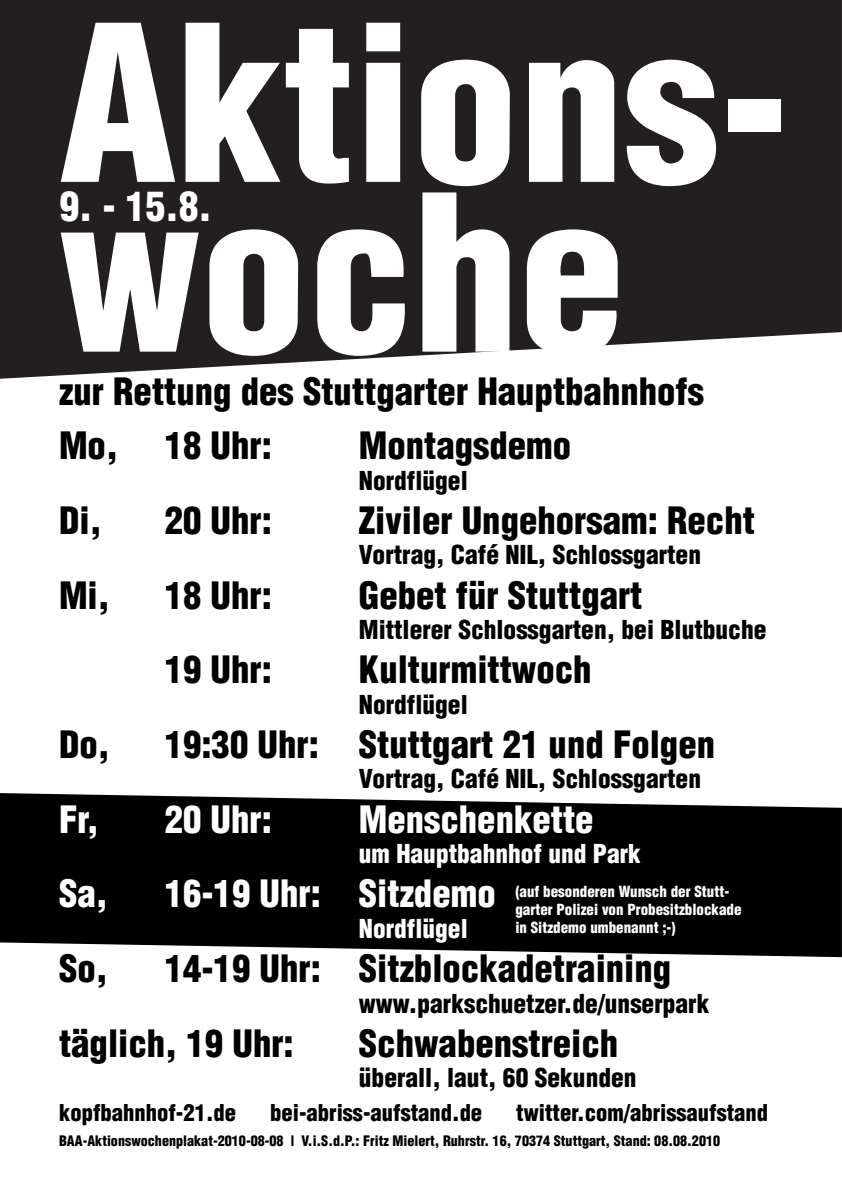
<style>
.page{position:relative;width:842px;height:1191px;background:#fff}
.page>*{position:absolute;margin:0;border:0;box-sizing:border-box;transform-origin:0 0}
.t1{font:212.1px/169.7px "Switzerland Cond Black Plain";color:#fff}
.t2{font:39.8px "Switzerland Cond Black Plain";color:#fff}
.t3{font:36.8px/53.8px "Switzerland Cond Black Plain";color:#000001}
.t4{font:36.8px "Switzerland Cond Black Plain";color:#fff}
.t5{font:25.5px "Switzerland Cond Black Plain";color:#000001}
.t6{font:25.5px "Switzerland Cond Black Plain";color:#fff}
.t7{font:22.6px "Switzerland Cond Black Plain";color:#000001}
.t8{font:15px/18px "Switzerland Cond Black Plain";color:#fff}
.t9{font:14.1px "Switzerland Cond Black Plain";color:#000001}
</style>
<div class="page">
<svg style="left:0;top:793px;width:842px;height:164px;background:#161617"></svg>
<div style="left:0;top:0;width:842px;height:379px;background:#231f20"></div>
<h1 class="t1" style="left:59px;top:17px;width:731px">Aktions&shy;woche</h1>
<p class="t3" style="left:59px;top:364px;width:646px">zur Rettung des Stuttgarter Hauptbahnhofs<br>Mo,</p>
<p class="t2" style="left:59px;top:182px;width:154px">9. - 15.8.</p>
<p class="t3" style="left:165px;top:418px;width:109px">18 Uhr:</p>
<p class="t3" style="left:359px;top:418px;width:214px">Montagsdemo</p>
<p class="t5" style="left:359px;top:464px;width:110px">Nordflügel</p>
<p class="t3" style="left:59px;top:493px;width:44px">Di,</p>
<p class="t3" style="left:165px;top:493px;width:109px">20 Uhr:</p>
<p class="t3" style="left:359px;top:493px;width:397px">Ziviler Ungehorsam: Recht</p>
<p class="t5" style="left:359px;top:539px;width:344px">Vortrag, Café NIL, Schlossgarten</p>
<p class="t3" style="left:59px;top:567px;width:52px">Mi,</p>
<p class="t3" style="left:165px;top:567px;width:109px">18 Uhr:</p>
<p class="t3" style="left:359px;top:567px;width:285px">Gebet für Stuttgart</p>
<p class="t5" style="left:359px;top:614px;width:409px">Mittlerer Schlossgarten, bei Blutbuche</p>
<p class="t3" style="left:165px;top:642px;width:109px">19 Uhr:</p>
<p class="t3" style="left:359px;top:642px;width:234px">Kulturmittwoch</p>
<p class="t5" style="left:359px;top:688px;width:110px">Nordflügel</p>
<p class="t3" style="left:59px;top:717px;width:53px">Do,</p>
<p class="t3" style="left:165px;top:717px;width:552px">19:30 Uhr: Stuttgart 21 und Folgen</p>
<p class="t5" style="left:359px;top:763px;width:344px">Vortrag, Café NIL, Schlossgarten</p>
<p class="t4" style="left:59px;top:796px;width:42px">Fr,</p>
<p class="t4" style="left:165px;top:796px;width:109px">20 Uhr:</p>
<p class="t4" style="left:359px;top:796px;width:236px">Menschenkette</p>
<p class="t6" style="left:359px;top:838px;width:284px">um Hauptbahnhof und Park</p>
<p class="t4" style="left:59px;top:871px;width:50px">Sa,</p>
<p class="t4" style="left:165px;top:871px;width:333px">16-19 Uhr: Sitzdemo</p>
<p class="t6" style="left:359px;top:912px;width:110px">Nordflügel</p>
<p class="t3" style="left:59px;top:941px;width:50px">So,</p>
<p class="t3" style="left:165px;top:941px;width:508px">14-19 Uhr: Sitzblockadetraining</p>
<p class="t5" style="left:359px;top:987px;width:352px">www.parkschuetzer.de/unserpark</p>
<p class="t3" style="left:59px;top:1015px;width:236px">täglich, 19 Uhr:</p>
<p class="t3" style="left:359px;top:1015px;width:261px">Schwabenstreich</p>
<p class="t5" style="left:359px;top:1062px;width:279px">überall, laut, 60 Sekunden</p>
<p class="t7" style="left:59px;top:1098px;width:179px">kopfbahnhof-21.de</p>
<p class="t7" style="left:270px;top:1098px;width:214px">bei-abriss-aufstand.de</p>
<p class="t7" style="left:516px;top:1098px;width:253px">twitter.com/abrissaufstand</p>
<p class="t9" style="left:59px;top:1132px;width:663px">BAA-Aktionswochenplakat-2010-08-08 | V.i.S.d.P.: Fritz Mielert, Ruhrstr. 16, 70374 Stuttgart, Stand: 08.08.2010</p>
<p class="t8" style="left:515px;top:882px;width:228px">(auf besonderen Wunsch der Stutt&shy;garter Polizei von Probesitzblockade in Sitzdemo umbenannt ;-)</p>
</div>
